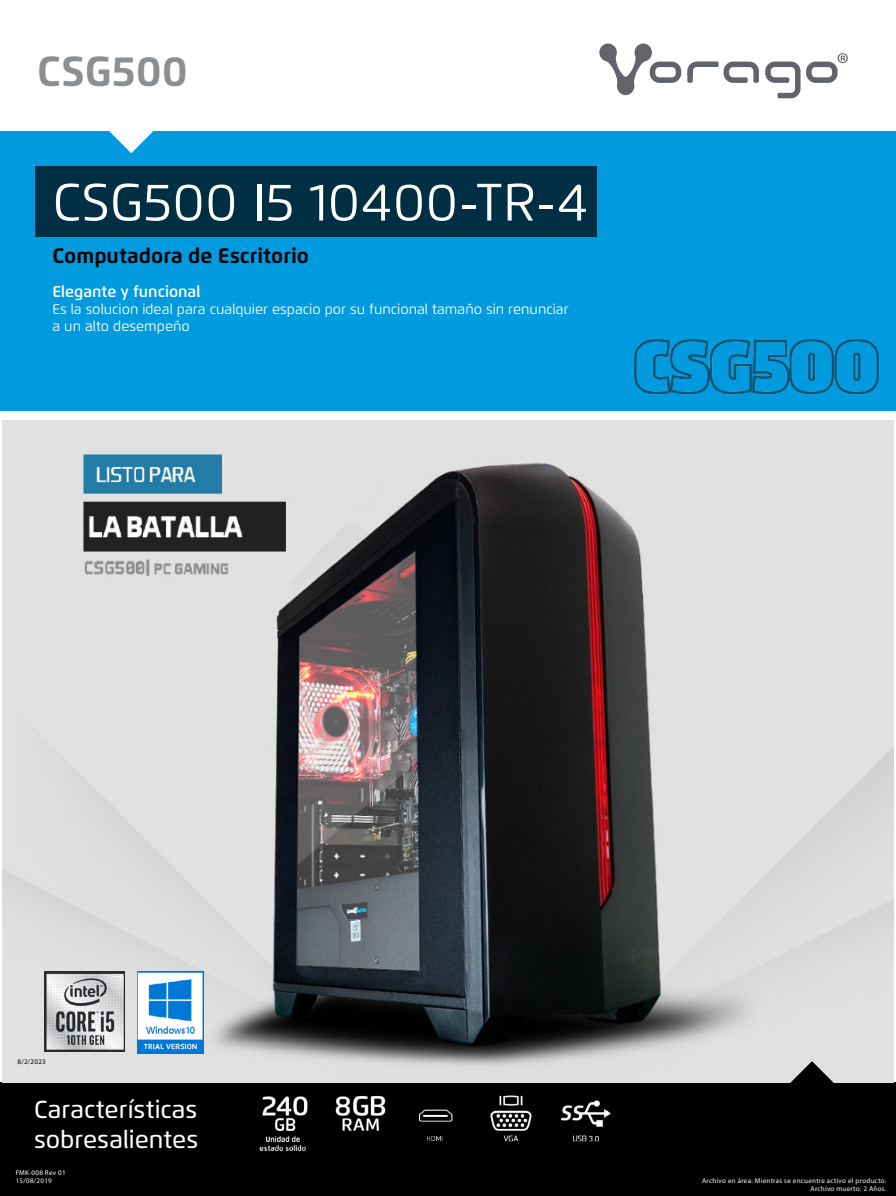
<style>
.page{position:relative;width:896px;height:1196px;background:#fff}
.page>*{position:absolute;margin:0;border:0;box-sizing:border-box;transform-origin:0 0}
.t1{font:52.5px "Flexo";letter-spacing:.005em;color:#fff}
.t2{font:700 42px "Flexo";color:#8b8f91}
.t3{font:500 24.5px/29.4px "Flexo";color:#fff}
.t4{font:700 21px "Flexo";color:#000}
.t5{font:600 15.75px "Flexo";color:#fff}
.t6{font:14px/16.8px "Flexo";color:#fff}
.t7{font:7px/7.9px "Myriad Pro";letter-spacing:.04em;color:#fff;text-align:right}
.t8{font:7px "Myriad Pro";color:#000}
</style>
<div class="page">
<div style="left:0;top:1082px;width:896px;height:113px;background:#000"></div>
<div style="left:0;top:131px;width:896px;height:280px;background:#009ade"></div>
<img style="left:2px;top:420px;width:892px;height:662px">
<svg style="left:109px;top:131px;width:44px;height:22px"></svg>
<div style="left:35px;top:166px;width:562px;height:70px;background:#002e43"></div>
<svg style="left:790px;top:1060px;width:44px;height:23px"></svg>
<img style="left:259px;top:1095px;width:352px;height:56px">
<img style="left:45px;top:971px;width:80px;height:80px">
<svg style="left:599px;top:43px;width:82px;height:52px"></svg>
<svg style="left:765px;top:53px;width:83px;height:45px"></svg>
<svg style="left:687px;top:61px;width:72px;height:22px"></svg>
<img style="left:137px;top:971px;width:66px;height:82px">
<h2 class="t2" style="left:37px;top:46px;width:152px">CSG500</h2>
<h1 class="t1" style="left:52px;top:170px;width:537px">CSG500 I5 10400-TR-4</h1>
<h3 class="t4" style="left:52px;top:242px;width:258px">Computadora de Escritorio</h3>
<h3 class="t5" style="left:52px;top:282px;width:149px">Elegante y funcional</h3>
<h3 class="t6" style="left:52px;top:300px;width:518px">Es la solucion ideal para cualquier espacio por su funcional tamaño sin renunciar a un alto desempeño</h3>
<p class="t8" style="left:18px;top:1056px;width:30px">8/2/2023</p>
<h3 class="t3" style="left:34px;top:1094px;width:166px">Características sobresalientes</h3>
<p class="t7" style="left:16px;top:1168px;width:51px;text-align:left">FMK-008 Rev 01<br>15/08/2019</p>
<p class="t7" style="left:702px;top:1176px;width:186px">Archivo en área: Mientras se encuentre activo el producto.<br>Archivo muerto: 2 Años.</p>
</div>
